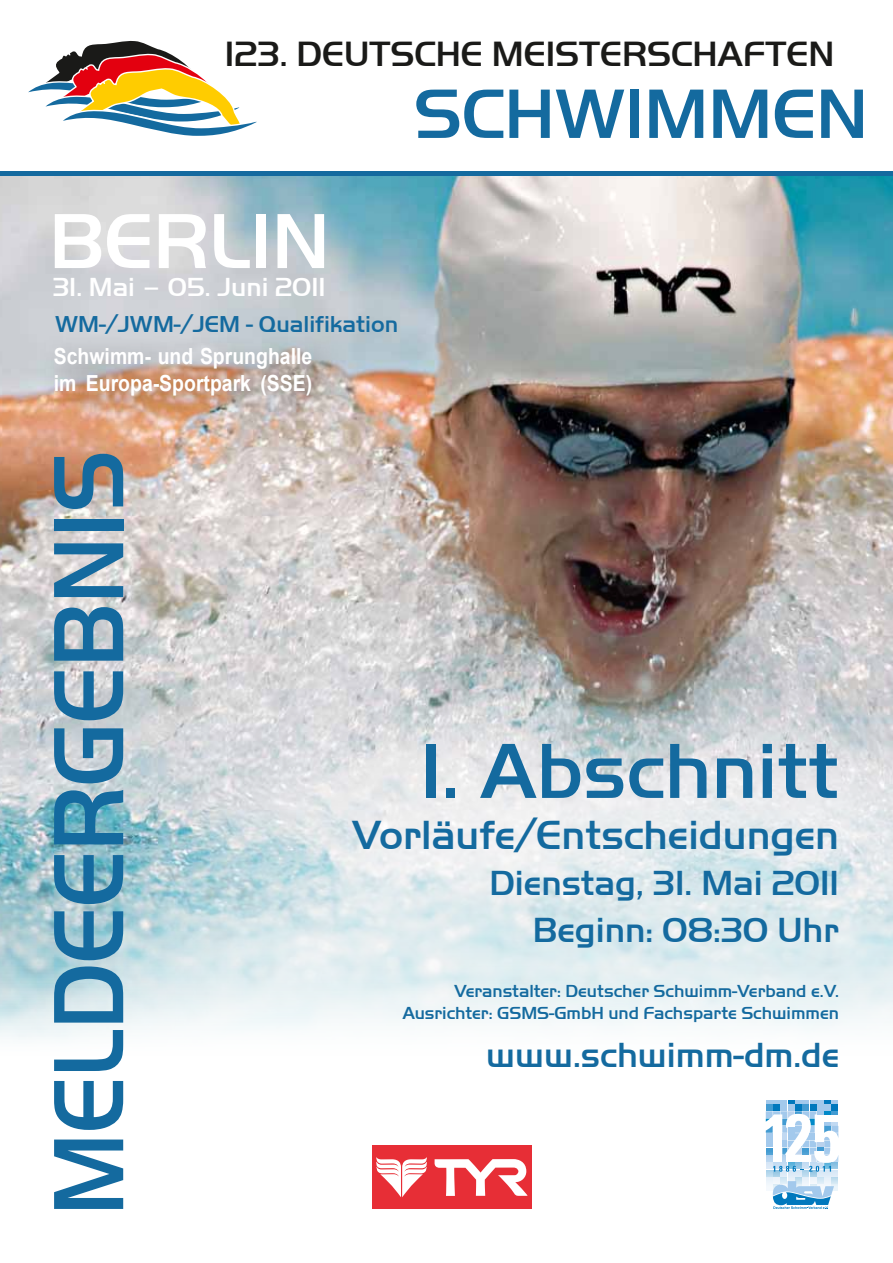
<style>
.page{position:relative;width:893px;height:1263px;background:#fff}
.page>*{position:absolute;margin:0;border:0;box-sizing:border-box;transform-origin:0 0}
.t1{font:103.65px "Handel Becker Med";color:#146a9f;scale:.9 1}
.t2{font:81px "Handel Becker Med";color:#146a9f}
.t3{font:81px "Handel Becker Med";color:#fff}
.t4{font:72.45px "Handel Becker Med";color:#146a9f}
.t5{font:42px "Handel Becker Med";color:#146a9f}
.t6{font:36.3px "Handel Becker Med";color:#1a1a18}
.t7{font:36px "Handel Becker Med";color:#146a9f}
.t8{font:27px "Handel Becker Med";color:#fff}
.t9{font:23.7px "Handel Becker Med";color:#146a9f}
.t10{font:700 22.2px/26.7px "Arial";color:#fff;scale:.87 1}
.t11{font:18px/21.6px "Handel Becker Med";color:#146a9f;text-align:right}
</style>
<div class="page">
<img style="left:0;top:176px;width:893px;height:466px">
<svg style="left:28px;top:40px;width:229px;height:96px"></svg>
<hr style="left:0;top:172px;width:893px;height:4px;background:#146a9f">
<svg style="left:0;top:642px;width:893px;height:336px;background:#d0d9dc"></svg>
<svg style="left:0;top:978px;width:893px;height:184px"></svg>
<div style="left:35px;top:329px;width:311px;height:98px;background:#1a1a18;opacity:.61"></div>
<svg style="left:766px;top:1100px;width:72px;height:3px"></svg>
<div style="left:766px;top:1104px;width:7px;height:7px;background:#429bd2"></div>
<div style="left:773px;top:1104px;width:7px;height:7px;background:#0078bd"></div>
<div style="left:780px;top:1104px;width:7px;height:7px;background:#a3c9ec"></div>
<div style="left:788px;top:1104px;width:6px;height:7px;background:#a3c9ec"></div>
<div style="left:795px;top:1104px;width:7px;height:7px;background:#0078bd"></div>
<div style="left:802px;top:1104px;width:7px;height:7px;background:#429bd2"></div>
<div style="left:810px;top:1104px;width:6px;height:7px;background:#0078bd"></div>
<div style="left:817px;top:1104px;width:7px;height:7px;background:#a3c9ec"></div>
<div style="left:824px;top:1104px;width:7px;height:7px;background:#a3c9ec"></div>
<div style="left:831px;top:1104px;width:7px;height:7px;background:#0078bd"></div>
<svg style="left:766px;top:1111px;width:72px;height:98px"></svg>
<div style="left:372px;top:1145px;width:160px;height:64px;background:#e72e36"></div>
<svg style="left:376px;top:1157px;width:51px;height:40px"></svg>
<svg style="left:435px;top:1159px;width:93px;height:37px"></svg>
<h3 class="t6" style="left:225px;top:33px;width:611px">123. Deutsche Meisterschaften</h3>
<h3 class="t4" style="left:414px;top:73px;width:46px">SCH</h3>
<h3 class="t4" style="left:555px;top:73px;width:263px">WIMMEN</h3>
<h2 class="t3" style="left:49px;top:195px;width:237px">BERLIN</h2>
<h3 class="t8" style="left:53px;top:272px;width:274px">31. Mai – 05. Juni 2011</h3>
<h3 class="t9" style="left:55px;top:311px;width:345px">WM-/JWM-/JEM - Qualifikation</h3>
<p class="t10" style="left:54px;top:344px;width:298px">Schwimm- und Sprunghalle im Europa-Sportpark (SSE)</p>
<h1 class="t1" style="left:30px;top:1215px;width:840px;rotate:-90deg">MELDEERGEBNIS</h1>
<h2 class="t2" style="left:421px;top:725px;width:420px">1. Abschnitt</h2>
<h3 class="t5" style="left:352px;top:811px;width:489px">Vorläufe/Entscheidungen</h3>
<h3 class="t7" style="left:489px;top:863px;width:351px">Dienstag, 31. Mai 2011</h3>
<h3 class="t7" style="left:533px;top:909px;width:308px">Beginn: 08:30 Uhr</h3>
<p class="t11" style="left:402px;top:980px;width:438px">Veranstalter: Deutscher Schwimm-Verband e.V.<br>Ausrichter: GSMS-GmbH und Fachsparte Schwimmen</p>
<h3 class="t7" style="left:486px;top:1034px;width:355px">www.schwimm-dm.de</h3>
</div>
